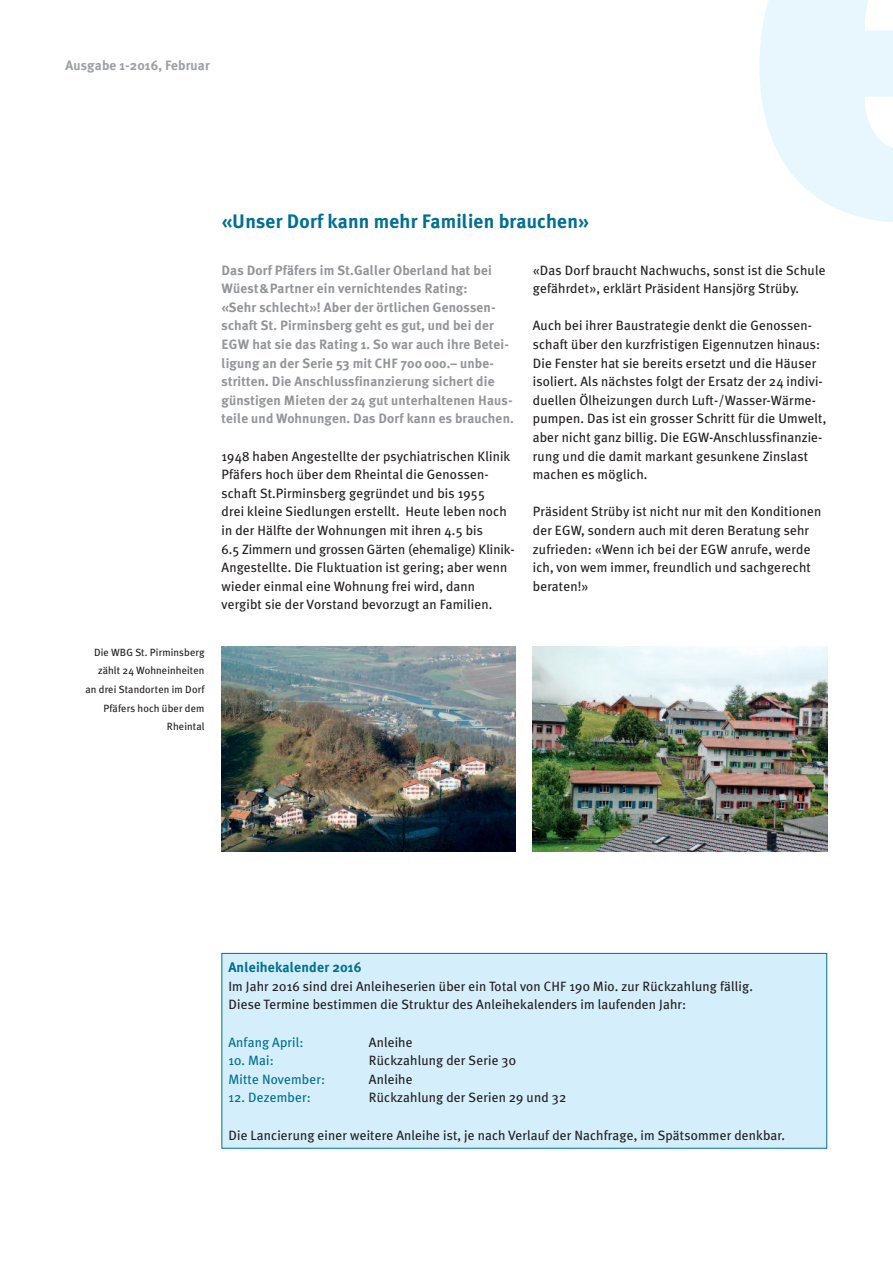
<style>
.page{position:relative;width:893px;height:1263px;background:#fff}
.page>*{position:absolute;margin:0;border:0;box-sizing:border-box;transform-origin:0 0}
.t1{font:700 19.5px "Meta Plus";letter-spacing:.01em;color:#006f92}
.t2{font:700 13.95px "Meta Plus";letter-spacing:.01em;color:#006f92}
.t3{font:13.5px/18.6px "Meta Plus";letter-spacing:.01em;color:#231f20}
.t4{font:700 13.5px/18.6px "Meta Plus";letter-spacing:.01em;color:#939598}
.t5{font:13.5px "Meta Plus";letter-spacing:.01em;color:#006f92}
.t6{font:700 13.5px "Meta Plus";letter-spacing:.01em;color:#9d9fa2}
.t7{font:10.5px/18.6px "Meta Plus";letter-spacing:.01em;color:#231f20;text-align:right}
</style>
<div class="page">
<img style="left:533px;top:647px;width:294px;height:204px">
<img style="left:222px;top:646px;width:294px;height:205px">
<div style="left:222px;top:954px;width:604px;height:194px;background:#d4effb"></div>
<div style="left:222px;top:953px;width:605px;height:195px;border:1px solid #006f92"></div>
<svg style="left:759px;top:0;width:134px;height:222px"></svg>
<p class="t6" style="left:65px;top:57px;width:146px">Ausgabe 1-2016, Februar</p>
<p class="t7" style="left:85px;top:643px;width:121px">Die WBG St. Pirminsberg zählt 24 Wohneinheiten an drei Standorten im Dorf<br>Pfäfers hoch über dem<br>Rheintal</p>
<h1 class="t1" style="left:222px;top:210px;width:369px">«Unser Dorf kann mehr Familien brauchen»</h1>
<p class="t4" style="left:222px;top:261px;width:294px">Das Dorf Pfäfers im St.Galler Oberland hat bei Wüest&amp;Partner ein vernichtendes Rating:<br>«Sehr schlecht»! Aber der örtlichen Genossen&shy;schaft St. Pirminsberg geht es gut, und bei der EGW hat sie das Rating 1. So war auch ihre Betei&shy;ligung an der Serie 53 mit CHF 700 000.– unbe&shy;stritten. Die Anschlussfinanzierung sichert die günstigen Mieten der 24 gut unterhaltenen Haus&shy;teile und Wohnungen. Das Dorf kann es brauchen.</p>
<p class="t3" style="left:222px;top:447px;width:295px">1948 haben Angestellte der psychiatrischen Klinik Pfäfers hoch über dem Rheintal die Genossen&shy;schaft St.Pirminsberg gegründet und bis 1955<br>drei kleine Siedlungen erstellt. Heute leben noch in der Hälfte der Wohnungen mit ihren 4.5 bis<br>6.5 Zimmern und grossen Gärten (ehemalige) Klinik-Angestellte. Die Fluktuation ist gering; aber wenn wieder einmal eine Wohnung frei wird, dann vergibt sie der Vorstand bevorzugt an Familien.</p>
<p class="t3" style="left:533px;top:261px;width:294px">«Das Dorf braucht Nachwuchs, sonst ist die Schule gefährdet», erklärt Präsident Hansjörg Strüby.</p>
<p class="t3" style="left:533px;top:316px;width:295px">Auch bei ihrer Baustrategie denkt die Genossen&shy;schaft über den kurzfristigen Eigennutzen hinaus:<br>Die Fenster hat sie bereits ersetzt und die Häuser isoliert. Als nächstes folgt der Ersatz der 24 indivi&shy;duellen Ölheizungen durch Luft-/Wasser-Wärme&shy;pumpen. Das ist ein grosser Schritt für die Umwelt, aber nicht ganz billig. Die EGW-Anschlussfinanzie&shy;rung und die damit markant gesunkene Zinslast machen es möglich.</p>
<p class="t3" style="left:533px;top:502px;width:290px">Präsident Strüby ist nicht nur mit den Konditionen der EGW, sondern auch mit deren Beratung sehr zufrieden: «Wenn ich bei der EGW anrufe, werde ich, von wem immer, freundlich und sachgerecht beraten!»</p>
<p class="t2" style="left:228px;top:959px;width:135px">Anleihekalender 2016</p>
<p class="t3" style="left:228px;top:977px;width:526px">Im Jahr 2016 sind drei Anleiheserien über ein Total von CHF 190 Mio. zur Rückzahlung fällig.<br>Diese Termine bestimmen die Struktur des Anleihekalenders im laufenden Jahr:</p>
<p class="t5" style="left:228px;top:1034px;width:77px">Anfang April:</p>
<p class="t3" style="left:369px;top:1032px;width:45px">Anleihe</p>
<p class="t5" style="left:228px;top:1052px;width:47px">10. Mai:</p>
<p class="t3" style="left:369px;top:1051px;width:149px">Rückzahlung der Serie 30</p>
<p class="t5" style="left:228px;top:1071px;width:98px">Mitte November:</p>
<p class="t3" style="left:369px;top:1070px;width:45px">Anleihe</p>
<p class="t5" style="left:228px;top:1090px;width:84px">12. Dezember:</p>
<p class="t3" style="left:369px;top:1088px;width:199px">Rückzahlung der Serien 29 und 32</p>
<p class="t3" style="left:228px;top:1125px;width:558px">Die Lancierung einer weitere Anleihe ist, je nach Verlauf der Nachfrage, im Spätsommer denkbar.</p>
</div>
